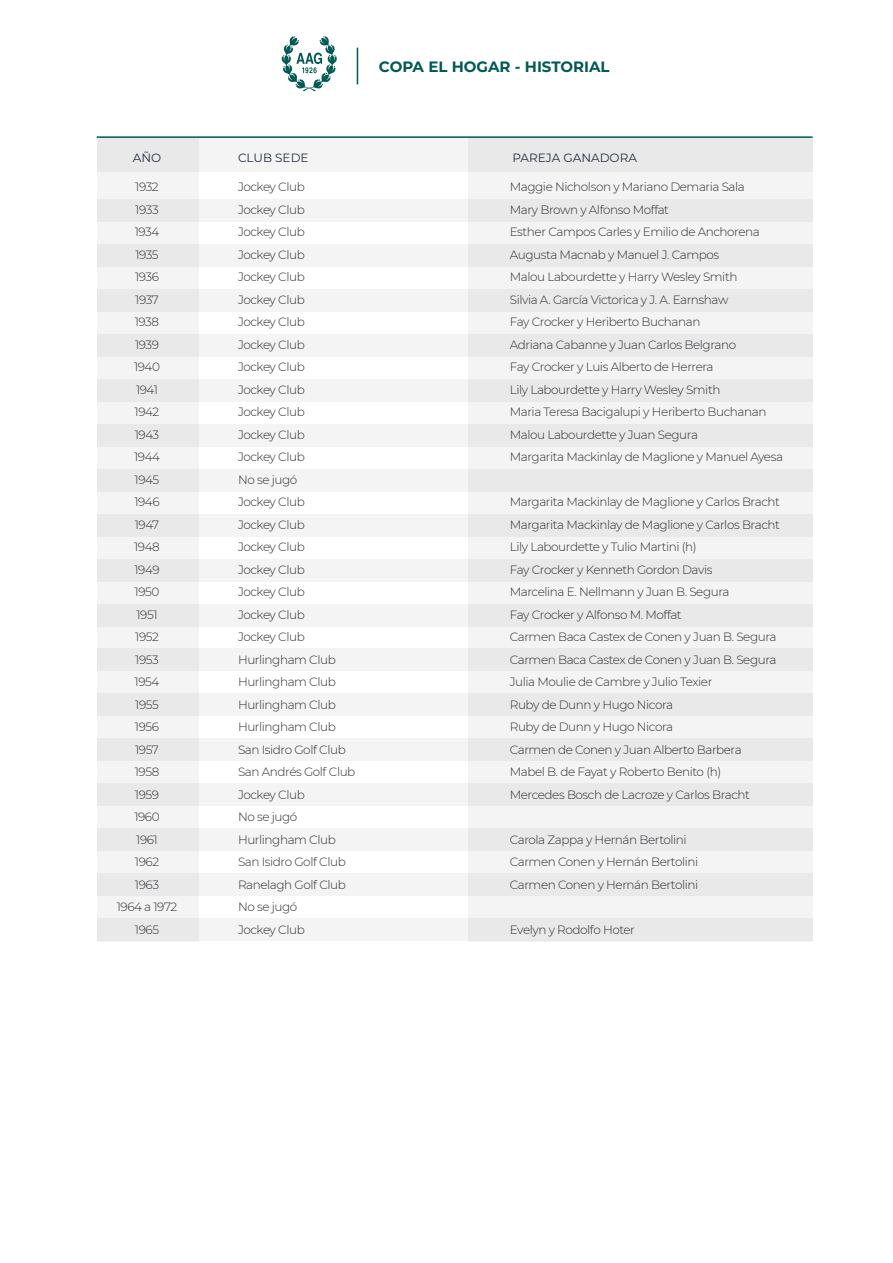
<style>
.page{position:relative;width:893px;height:1263px;background:#fff}
.page>*{position:absolute;margin:0;border:0;box-sizing:border-box;transform-origin:0 0}
.t1{font:700 15px "Montserrat";color:#005954}
.t2{font:300 12px/22.5px "Montserrat";letter-spacing:-.035em;color:#2d2b31}
.t3{font:12px "Montserrat";color:#243043}
</style>
<div class="page">
<div style="left:97px;top:137px;width:716px;height:35px;background:#f4f4f4"></div>
<div style="left:97px;top:199px;width:716px;height:22px;background:#f4f4f4"></div>
<div style="left:97px;top:244px;width:716px;height:22px;background:#f4f4f4"></div>
<div style="left:97px;top:289px;width:716px;height:22px;background:#f4f4f4"></div>
<div style="left:97px;top:334px;width:716px;height:22px;background:#f4f4f4"></div>
<div style="left:97px;top:379px;width:716px;height:22px;background:#f4f4f4"></div>
<div style="left:97px;top:424px;width:716px;height:22px;background:#f4f4f4"></div>
<div style="left:97px;top:469px;width:716px;height:22px;background:#f4f4f4"></div>
<div style="left:97px;top:514px;width:716px;height:22px;background:#f4f4f4"></div>
<div style="left:97px;top:559px;width:716px;height:22px;background:#f4f4f4"></div>
<div style="left:97px;top:604px;width:716px;height:22px;background:#f4f4f4"></div>
<div style="left:97px;top:649px;width:716px;height:22px;background:#f4f4f4"></div>
<div style="left:97px;top:694px;width:716px;height:22px;background:#f4f4f4"></div>
<div style="left:97px;top:739px;width:716px;height:22px;background:#f4f4f4"></div>
<div style="left:97px;top:784px;width:716px;height:22px;background:#f4f4f4"></div>
<div style="left:97px;top:829px;width:716px;height:22px;background:#f4f4f4"></div>
<div style="left:97px;top:874px;width:716px;height:22px;background:#f4f4f4"></div>
<div style="left:97px;top:919px;width:716px;height:22px;background:#f4f4f4"></div>
<div style="left:468px;top:137px;width:345px;height:804px;background:#eae9ea"></div>
<div style="left:97px;top:137px;width:102px;height:804px;background:#eae9ea"></div>
<hr style="left:97px;top:136px;width:716px;height:2px;background:#005954">
<svg style="left:282px;top:36px;width:55px;height:55px"></svg>
<hr style="left:357px;top:48px;width:1px;height:36px;background:#005954">
<p class="t1" style="left:379px;top:56px;width:232px">COPA EL HOGAR - HISTORIAL</p>
<p class="t3" style="left:133px;top:149px;width:30px">AÑO</p>
<p class="t3" style="left:238px;top:149px;width:72px">CLUB SEDE</p>
<p class="t3" style="left:512px;top:149px;width:126px">PAREJA GANADORA</p>
<p class="t2" style="left:117px;top:175px;width:62px;text-align:center">1932<br>1933<br>1934<br>1935<br>1936<br>1937<br>1938<br>1939<br>1940<br>1941<br>1942<br>1943<br>1944<br>1945<br>1946<br>1947<br>1948<br>1949<br>1950<br>1951<br>1952<br>1953<br>1954<br>1955<br>1956<br>1957<br>1958<br>1959<br>1960<br>1961<br>1962<br>1963<br>1964 a 1972<br>1965</p>
<p class="t2" style="left:238px;top:175px;width:119px">Jockey Club<br>Jockey Club<br>Jockey Club<br>Jockey Club<br>Jockey Club<br>Jockey Club<br>Jockey Club<br>Jockey Club<br>Jockey Club<br>Jockey Club<br>Jockey Club<br>Jockey Club<br>Jockey Club<br>No se jugó<br>Jockey Club<br>Jockey Club<br>Jockey Club<br>Jockey Club<br>Jockey Club<br>Jockey Club<br>Jockey Club<br>Hurlingham Club<br>Hurlingham Club<br>Hurlingham Club<br>Hurlingham Club<br>San Isidro Golf Club<br>San Andrés Golf Club<br>Jockey Club<br>No se jugó<br>Hurlingham Club<br>San Isidro Golf Club<br>Ranelagh Golf Club<br>No se jugó<br>Jockey Club</p>
<p class="t2" style="left:510px;top:175px;width:275px">Maggie Nicholson y Mariano Demaria Sala<br>Mary Brown y Alfonso Moffat<br>Esther Campos Carles y Emilio de Anchorena Augusta Macnab y Manuel J. Campos<br>Malou Labourdette y Harry Wesley Smith<br>Silvia A. García Victorica y J. A. Earnshaw<br>Fay Crocker y Heriberto Buchanan<br>Adriana Cabanne y Juan Carlos Belgrano<br>Fay Crocker y Luis Alberto de Herrera<br>Lily Labourdette y Harry Wesley Smith<br>Maria Teresa Bacigalupi y Heriberto Buchanan Malou Labourdette y Juan Segura<br>Margarita Mackinlay de Maglione y Manuel Ayesa</p>
<p class="t2" style="left:510px;top:490px;width:272px">Margarita Mackinlay de Maglione y Carlos Bracht Margarita Mackinlay de Maglione y Carlos Bracht Lily Labourdette y Tulio Martini (h)<br>Fay Crocker y Kenneth Gordon Davis<br>Marcelina E. Nellmann y Juan B. Segura<br>Fay Crocker y Alfonso M. Moffat<br>Carmen Baca Castex de Conen y Juan B. Segura Carmen Baca Castex de Conen y Juan B. Segura Julia Moulie de Cambre y Julio Texier<br>Ruby de Dunn y Hugo Nicora<br>Ruby de Dunn y Hugo Nicora<br>Carmen de Conen y Juan Alberto Barbera Mabel B. de Fayat y Roberto Benito (h)<br>Mercedes Bosch de Lacroze y Carlos Bracht</p>
<p class="t2" style="left:510px;top:828px;width:190px">Carola Zappa y Hernán Bertolini<br>Carmen Conen y Hernán Bertolini<br>Carmen Conen y Hernán Bertolini</p>
<p class="t2" style="left:510px;top:918px;width:127px">Evelyn y Rodolfo Hoter</p>
</div>
